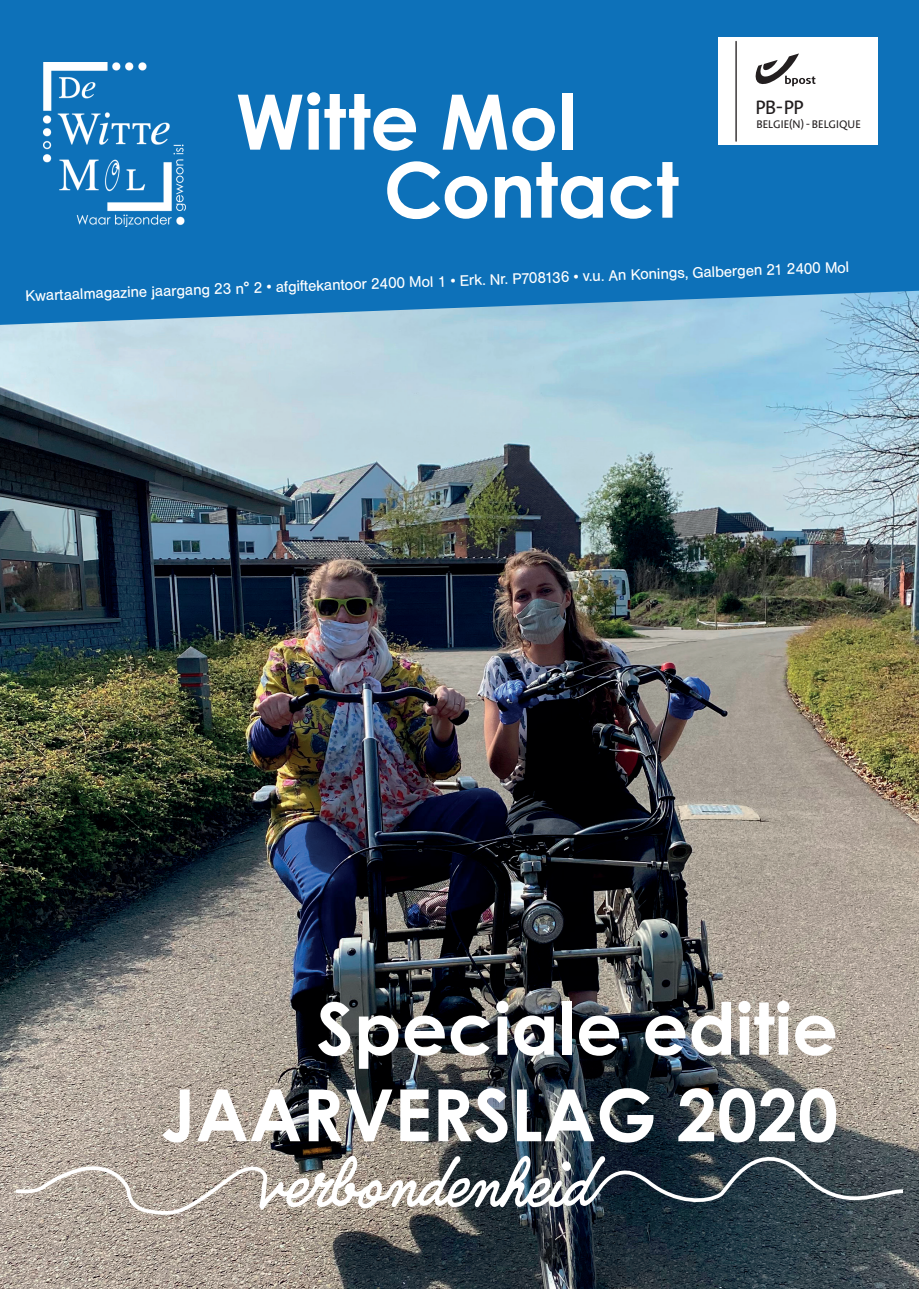
<style>
.page{position:relative;width:919px;height:1289px;background:#fff}
.page>*{position:absolute;margin:0;border:0;box-sizing:border-box;transform-origin:0 0}
.t1{font:700 76.5px "Century Gothic";letter-spacing:-.005em;color:#fff}
.t2{font:700 72px/86.4px "Century Gothic";color:#fff;text-align:right}
.t3{font:54px "Quimby Gubernatorial";color:#fff}
.t4{font:19.65px "Aroma No 2 LT Com";color:#231f20}
.t5{font:15px "Helvetica BQ";color:#fff}
.t6{font:11.1px "Aroma No 2 LT Com";letter-spacing:.01em;color:#231f20}
</style>
<div class="page">
<img style="left:0;top:325px;width:918px;height:963px">
<div style="left:0;top:0;width:918px;height:325px;background:#0d71b9"></div>
<img style="left:43px;top:62px;width:142px;height:165px">
<div style="left:718px;top:37px;width:159px;height:107px;background:#fff"></div>
<svg style="left:755px;top:53px;width:60px;height:34px"></svg>
<hr style="left:735px;top:41px;width:1px;height:100px;background:#231f20">
<svg style="left:588px;top:1144px;width:314px;height:75px;background:#33424c"></svg>
<svg style="left:16px;top:1159px;width:252px;height:57px;background:#b6aba0"></svg>
<h1 class="t1" style="left:235px;top:64px;width:342px">Witte Mol</h1>
<h1 class="t1" style="left:383px;top:132px;width:297px">Contact</h1>
<h3 class="t4" style="left:755px;top:94px;width:50px">PB- PP</h3>
<p class="t6" style="left:756px;top:117px;width:106px">BELGIE(N) - BELGIQUE</p>
<p class="t5" style="left:25px;top:287px;width:825px;rotate:-2deg">Kwartaalmagazine jaargang 23 n° 2 • afgiftekantoor 2400 Mol 1 • Erk. Nr. P708136 • v.u. An Konings, Galbergen 21 2400 Mol</p>
<h2 class="t2" style="left:161px;top:982px;width:678px">Speciale editie<br>JAARVERSLAG 2020</h2>
<h3 class="t3" style="left:255px;top:1155px;width:336px">verbondenheid</h3>
</div>
